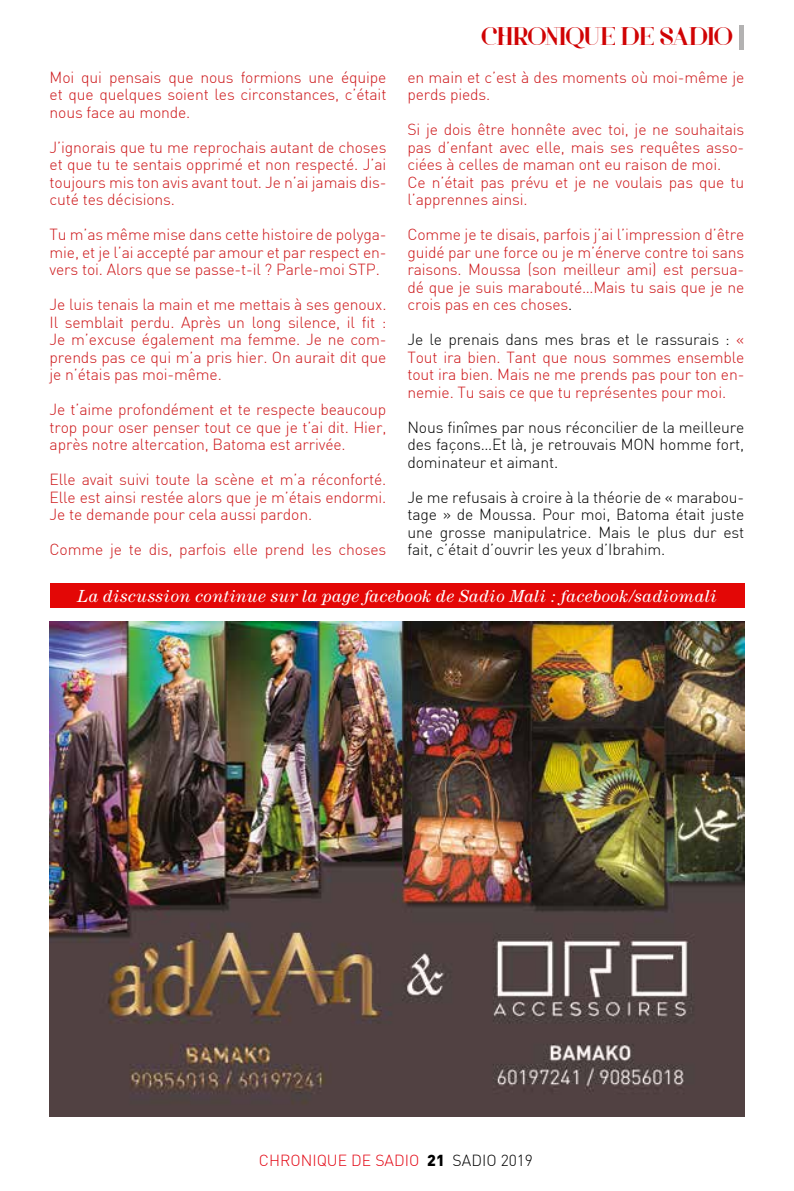
<style>
.page{position:relative;width:794px;height:1191px;background:#fff}
.page>*{position:absolute;margin:0;border:0;box-sizing:border-box;transform-origin:0 0}
.t1{font:26.25px "Voor";letter-spacing:-.03em;color:#d00304}
.t2{font:italic 17.5px "Century";letter-spacing:.015em;color:#fff}
.t3{font:300 15.75px/17.5px "DIN";letter-spacing:-.01em;color:#cd171a;text-align:justify}
.t4{font:300 15.75px/17.5px "DIN";letter-spacing:-.01em;color:#000;text-align:justify}
.t5{font:300 15.75px "DIN";color:#e30613}
.s1{color:#000}
.s2{font-weight:900;color:#000}
</style>
<div class="page">
<div style="left:50px;top:583px;width:694px;height:25px;background:#e30706"></div>
<div style="left:739px;top:25px;width:5px;height:25px;background:#b3b2b2"></div>
<img style="left:50px;top:622px;width:694px;height:494px">
<p class="t3" style="left:50px;top:68px;width:338px">Moi qui pensais que nous formions une équipe et que quelques soient les circonstances, c’était nous face au monde.</p>
<p class="t3" style="left:50px;top:138px;width:338px">J’ignorais que tu me reprochais autant de choses et que tu te sentais opprimé et non respecté. J’ai toujours mis ton avis avant tout. Je n’ai jamais dis&shy;cuté tes décisions.</p>
<p class="t3" style="left:50px;top:226px;width:338px">Tu m’as même mise dans cette histoire de polyga&shy;mie, et je l’ai accepté par amour et par respect en&shy;vers toi. Alors que se passe-t-il ? Parle-moi STP.</p>
<p class="t3" style="left:50px;top:296px;width:338px">Je luis tenais la main et me mettais à ses genoux.<br>I l semblait perdu. Après un long silence, il fit :<br>Je m’excuse également ma femme. Je ne com&shy;prends pas ce qui m’a pris hier. On aurait dit que je n’étais pas moi-même.</p>
<p class="t3" style="left:50px;top:401px;width:338px">Je t’aime profondément et te respecte beaucoup trop pour oser penser tout ce que je t’ai dit. Hier, après notre altercation, Batoma est arrivée.</p>
<p class="t3" style="left:50px;top:471px;width:338px">Elle avait suivi toute la scène et m’a réconforté.<br>Elle est ainsi restée alors que je m’étais endormi.<br>Je te demande pour cela aussi pardon.</p>
<p class="t3" style="left:50px;top:541px;width:338px">Comme je te dis, parfois elle prend les choses</p>
<h1 class="t1" style="left:481px;top:20px;width:253px">CHRONIQUE DE SADIO</h1>
<p class="t3" style="left:407px;top:68px;width:338px">en main et c’est à des moments où moi-même je perds pieds.</p>
<p class="t3" style="left:407px;top:121px;width:338px;text-align:left">Si je dois être honnête avec toi, je ne souhaitais pas d’enfant avec elle, mais ses requêtes asso&shy;ciées à celles de maman ont eu raison de moi.<br>Ce n’était pas prévu et je ne voulais pas que tu l’apprennes ainsi.</p>
<p class="t3" style="left:407px;top:226px;width:338px">Comme je te disais, parfois j’ai l’impression d’être guidé par une force ou je m’énerve contre toi sans raisons. Moussa (son meilleur ami) est persua&shy;dé que je suis marabouté…Mais tu sais que je ne crois pas en ces choses<span class="s1">.</span></p>
<p class="t3" style="left:407px;top:331px;width:338px"><span class="s1">Je le prenais dans mes bras et le rassurais :</span> « Tout ira bien. Tant que nous sommes ensemble tout ira bien. Mais ne me prends pas pour ton en&shy;nemie. Tu sais ce que tu représentes pour moi.</p>
<p class="t4" style="left:407px;top:418px;width:338px">Nous finîmes par nous réconcilier de la meilleure des façons…Et là, je retrouvais MON homme fort, dominateur et aimant.</p>
<p class="t4" style="left:407px;top:488px;width:338px">Je me refusais à croire à la théorie de « marabou&shy;tage » de Moussa. Pour moi, Batoma était juste une grosse manipulatrice. Mais le plus dur est fait, c’était d’ouvrir les yeux d’I brahim.</p>
<p class="t2" style="left:78px;top:586px;width:641px">La discussion continue sur la page facebook de Sadio Mali : facebook/sadiomali</p>
<p class="t5" style="left:259px;top:1151px;width:276px">chronique de sadio <span class="s2">21</span> <span class="s1">sadio 2019</span></p>
</div>
